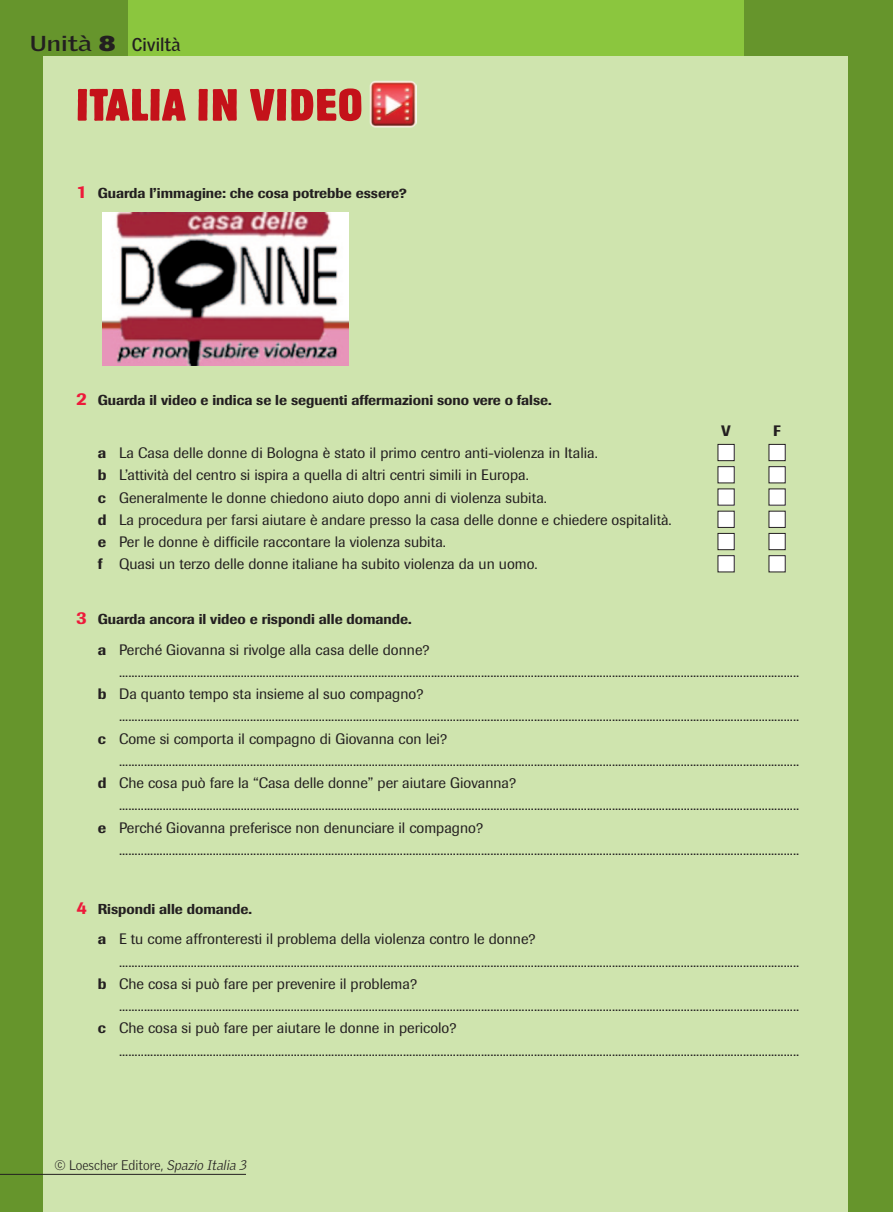
<style>
.page{position:relative;width:893px;height:1212px;background:#fff}
.page>*{position:absolute;margin:0;border:0;box-sizing:border-box;transform-origin:0 0}
.t1{font:45px "Block BE Extra Cn";letter-spacing:.02em;color:#c4121a;scale:1.25 1}
.t2{font:700 18px "Griffith Gothic";color:#231f20}
.t3{font:15px/22.2px "Imago";color:#231f20}
.t4{font:500 15px "Imago";color:#231f20}
.t5{font:500 14.25px "Imago";color:#231f20}
.t6{font:300 13.5px "Griffith Gothic";color:#231f20}
.s1{font-size:21px}
.s2{font-weight:900;font-size:21px}
.s3{font-size:18px;color:#ed1a3a}
.s4{font-weight:500}
.s5{font-style:italic}
</style>
<div class="page">
<div style="left:0;top:0;width:891px;height:1212px;background:#cfe4ae"></div>
<div style="left:0;top:0;width:43px;height:1212px;background:#66952c"></div>
<div style="left:0;top:0;width:891px;height:55px;background:#8bc63e"></div>
<div style="left:0;top:0;width:128px;height:55px;background:#66952c"></div>
<div style="left:744px;top:0;width:149px;height:55px;background:#66952c"></div>
<div style="left:848px;top:0;width:45px;height:1212px;background:#66952c"></div>
<hr style="left:0;top:1174px;width:246px;height:1px;background:#231f20">
<div style="left:718px;top:444px;width:16px;height:17px;background:#fff"></div>
<div style="left:718px;top:444px;width:17px;height:17px;border:1px solid #231f20"></div>
<div style="left:769px;top:444px;width:16px;height:17px;background:#fff"></div>
<div style="left:769px;top:444px;width:17px;height:17px;border:1px solid #231f20"></div>
<div style="left:718px;top:467px;width:16px;height:16px;background:#fff"></div>
<div style="left:718px;top:466px;width:17px;height:17px;border:1px solid #231f20"></div>
<div style="left:769px;top:467px;width:16px;height:16px;background:#fff"></div>
<div style="left:769px;top:466px;width:17px;height:17px;border:1px solid #231f20"></div>
<div style="left:718px;top:489px;width:16px;height:16px;background:#fff"></div>
<div style="left:769px;top:489px;width:16px;height:16px;background:#fff"></div>
<div style="left:718px;top:511px;width:16px;height:16px;background:#fff"></div>
<div style="left:718px;top:511px;width:17px;height:17px;border:1px solid #231f20"></div>
<div style="left:769px;top:511px;width:16px;height:16px;background:#fff"></div>
<div style="left:769px;top:511px;width:17px;height:17px;border:1px solid #231f20"></div>
<div style="left:718px;top:533px;width:16px;height:17px;background:#fff"></div>
<div style="left:718px;top:533px;width:17px;height:17px;border:1px solid #231f20"></div>
<div style="left:769px;top:533px;width:16px;height:17px;background:#fff"></div>
<div style="left:769px;top:533px;width:17px;height:17px;border:1px solid #231f20"></div>
<div style="left:718px;top:556px;width:16px;height:16px;background:#fff"></div>
<div style="left:718px;top:555px;width:17px;height:17px;border:1px solid #231f20"></div>
<div style="left:769px;top:556px;width:16px;height:16px;background:#fff"></div>
<div style="left:769px;top:555px;width:17px;height:17px;border:1px solid #231f20"></div>
<img style="left:370px;top:81px;width:47px;height:47px">
<img style="left:102px;top:213px;width:247px;height:153px">
<p class="t2" style="left:30px;top:34px;width:152px"><span class="s1">Unità</span> <span class="s2">8</span> Civiltà</p>
<h1 class="t1" style="left:77px;top:79px;width:230px">ITALIA IN VIDEO</h1>
<p class="t5" style="left:77px;top:184px;width:332px"><span class="s3">1</span> Guarda l’immagine: che cosa potrebbe essere?</p>
<p class="t5" style="left:77px;top:391px;width:477px"><span class="s3">2</span> Guarda il video e indica se le seguenti affermazioni sono vere o false.</p>
<p class="t3" style="left:98px;top:442px;width:575px"><span class="s4">a</span> La Casa delle donne di Bologna è stato il primo centro anti-violenza in Italia.<br><span class="s4">b</span> L’attività del centro si ispira a quella di altri centri simili in Europa.<br><span class="s4">c</span> Generalmente le donne chiedono aiuto dopo anni di violenza subita.<br><span class="s4">d</span> La procedura per farsi aiutare è andare presso la casa delle donne e chiedere ospitalità. <span class="s4">e</span> Per le donne è difficile raccontare la violenza subita.<br><span class="s4">f</span> Quasi un terzo delle donne italiane ha subito violenza da un uomo.</p>
<p class="t4" style="left:721px;top:421px;width:11px">V</p>
<p class="t4" style="left:773px;top:421px;width:9px">F</p>
<p class="t5" style="left:77px;top:610px;width:337px"><span class="s3">3</span> Guarda ancora il video e rispondi alle domande.</p>
<p class="t3" style="left:98px;top:638px;width:333px"><span class="s4">a</span> Perché Giovanna si rivolge alla casa delle donne?</p>
<p class="t3" style="left:119px;top:661px;width:682px">..........................................................................................................................................................................................................................</p>
<p class="t3" style="left:98px;top:683px;width:327px"><span class="s4">b</span> Da quanto tempo sta insieme al suo compagno?</p>
<p class="t3" style="left:119px;top:705px;width:682px">..........................................................................................................................................................................................................................</p>
<p class="t3" style="left:98px;top:727px;width:351px"><span class="s4">c</span> Come si comporta il compagno di Giovanna con lei?</p>
<p class="t3" style="left:119px;top:750px;width:682px">..........................................................................................................................................................................................................................</p>
<p class="t3" style="left:98px;top:772px;width:420px"><span class="s4">d</span> Che cosa può fare la “Casa delle donne” per aiutare Giovanna?</p>
<p class="t3" style="left:119px;top:794px;width:682px">..........................................................................................................................................................................................................................</p>
<p class="t3" style="left:98px;top:816px;width:387px"><span class="s4">e</span> Perché Giovanna preferisce non denunciare il compagno?</p>
<p class="t3" style="left:119px;top:838px;width:682px">..........................................................................................................................................................................................................................</p>
<p class="t5" style="left:77px;top:900px;width:177px"><span class="s3">4</span> Rispondi alle domande.</p>
<p class="t3" style="left:98px;top:928px;width:439px"><span class="s4">a</span> E tu come affronteresti il problema della violenza contro le donne?</p>
<p class="t3" style="left:119px;top:950px;width:682px">..........................................................................................................................................................................................................................</p>
<p class="t3" style="left:98px;top:973px;width:321px"><span class="s4">b</span> Che cosa si può fare per prevenire il problema?</p>
<p class="t3" style="left:119px;top:995px;width:682px">..........................................................................................................................................................................................................................</p>
<p class="t3" style="left:98px;top:1017px;width:360px"><span class="s4">c</span> Che cosa si può fare per aiutare le donne in pericolo?</p>
<p class="t3" style="left:119px;top:1039px;width:682px">..........................................................................................................................................................................................................................</p>
<p class="t6" style="left:54px;top:1157px;width:196px">© Loescher Editore, <span class="s5">SpazioItalia3</span></p>
</div>
